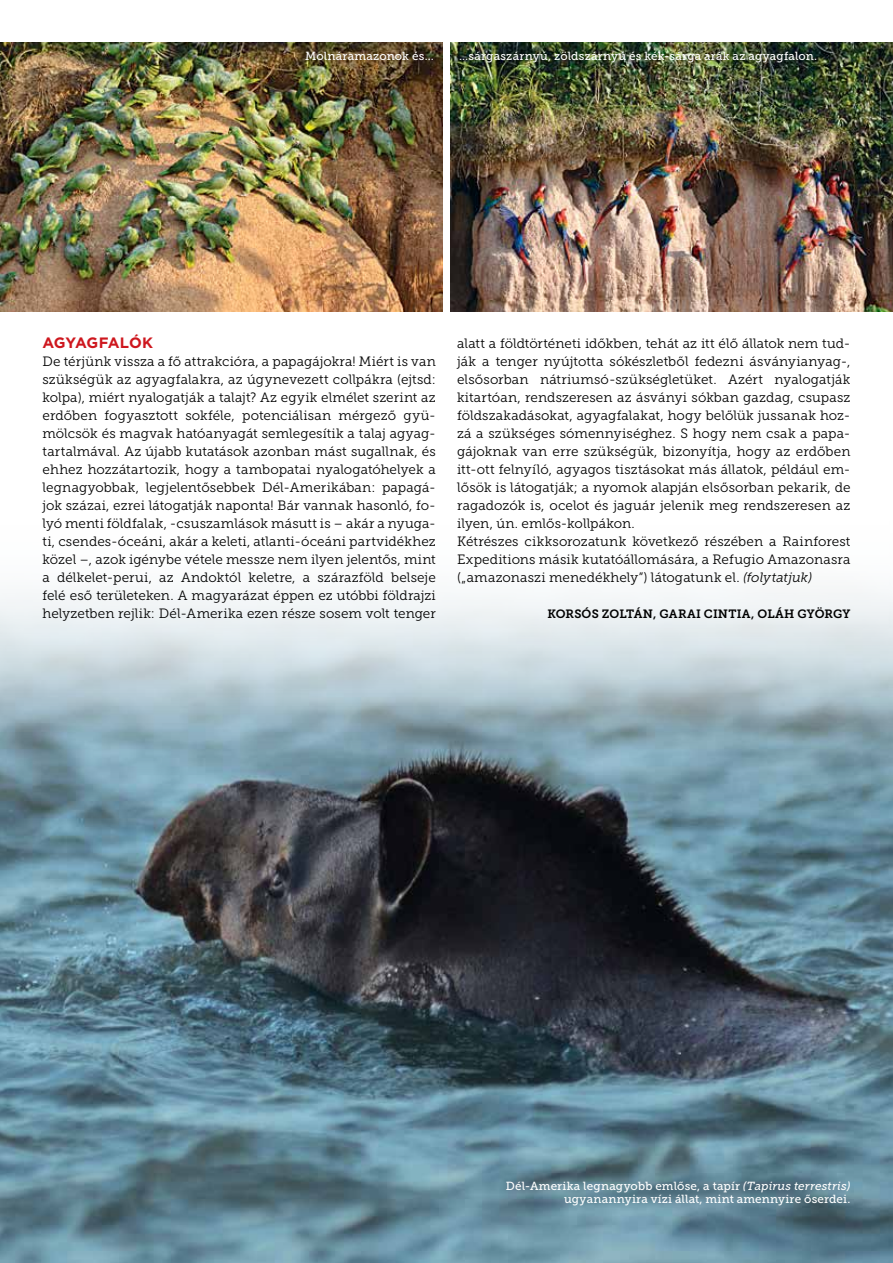
<style>
.page{position:relative;width:893px;height:1263px;background:#fff}
.page>*{position:absolute;margin:0;border:0;box-sizing:border-box;transform-origin:0 0}
.t1{font:700 15px "Gotham";letter-spacing:-.01em;color:#ce171e}
.t2{font:13.5px/18px "Museo Slab 300";letter-spacing:.005em;color:#000;text-align:justify}
.t3{font:12px "Museo Slab 700";letter-spacing:.015em;color:#000}
.t4{font:11.7px/13.5px "Museo Slab 500";letter-spacing:.015em;color:#fff;text-align:right}
.s1{font-style:italic}
</style>
<div class="page">
<img style="left:0;top:592px;width:893px;height:671px">
<img style="left:0;top:43px;width:442px;height:269px">
<img style="left:451px;top:43px;width:442px;height:269px">
<p class="t4" style="left:305px;top:49px;width:130px">Molnáramazonok és…</p>
<p class="t4" style="left:459px;top:49px;width:359px">…sárgaszárnyú, zöldszárnyú és kék-sárga arák az agyagfalon.</p>
<p class="t1" style="left:43px;top:332px;width:112px">Agyagfalók</p>
<p class="t2" style="left:43px;top:352px;width:395px">De térjünk vissza a fő attrakcióra, a papagájokra! Miért is van szükségük az agyagfalakra, az úgynevezett collpákra (ejtsd: kolpa), miért nyalogatják a talajt? Az egyik elmélet szerint az erdőben fogyasztott sokféle, potenciálisan mérgező gyü&shy;mölcsök és magvak hatóanyagát semlegesítik a talaj agyag&shy;tartalmával. Az újabb kutatások azonban mást sugallnak, és ehhez hozzátartozik, hogy a tambopatai nyalogatóhelyek a legnagyobbak, legjelentősebbek Dél-Amerikában: papagá&shy;jok százai, ezrei látogatják naponta! Bár vannak hasonló, fo&shy;lyó menti földfalak, -csuszamlások másutt is – akár a nyuga&shy;ti, csendes-óceáni, akár a keleti, atlanti-óceáni partvidékhez közel –, azok igénybe vétele messze nem ilyen jelentős, mint a délkelet-perui, az Andoktól keletre, a szárazföld belseje felé eső területeken. A magyarázat éppen ez utóbbi földrajzi helyzetben rejlik: Dél-Amerika ezen része sosem volt tenger</p>
<p class="t2" style="left:457px;top:334px;width:395px;text-align:left">alatt a földtörténeti időkben, tehát az itt élő állatok nem tud&shy;ják a tenger nyújtotta sókészletből fedezni ásványianyag-, elsősorban nátriumsó-szükségletüket. Azért nyalogatják kitartóan, rendszeresen az ásványi sókban gazdag, csupasz földszakadásokat, agyagfalakat, hogy belőlük jussanak hoz&shy;zá a szükséges sómennyiséghez. S hogy nem csak a papa&shy;gájoknak van erre szükségük, bizonyítja, hogy az erdőben itt-ott felnyíló, agyagos tisztásokat más állatok, például em&shy;lősök is látogatják; a nyomok alapján elsősorban pekarik, de ragadozók is, ocelot és jaguár jelenik meg rendszeresen az ilyen, ún. emlős-kollpákon.<br>Kétrészes cikksorozatunk következő részében a Rainforest Expeditions másik kutatóállomására, a Refugio Amazonasra („amazonaszi menedékhely”) látogatunk el. <span class="s1">(folytatjuk)</span></p>
<p class="t3" style="left:547px;top:607px;width:305px">KORSÓS ZOLTÁN, GARAI CINTIA, OLÁH GYÖRGY</p>
<p class="t4" style="left:506px;top:1179px;width:346px">Dél-Amerika legnagyobb emlőse, a tapír <span class="s1">(Tapirus terrestris) </span>ugyanannyira vízi állat, mint amennyire őserdei.</p>
</div>
